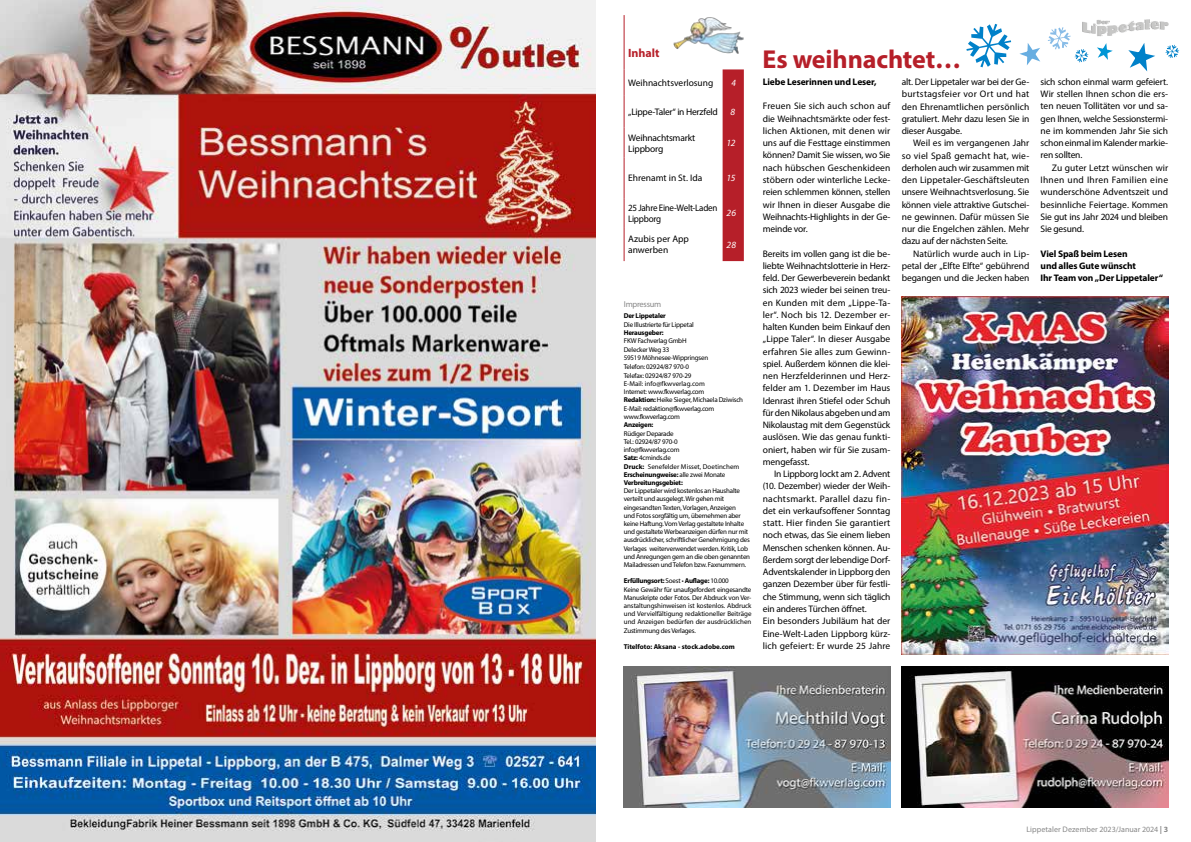
<style>
.page{position:relative;width:1191px;height:842px;background:#fff}
.page>*{position:absolute;margin:0;border:0;box-sizing:border-box;transform-origin:0 0}
.t1{font:700 26px "Myriad Pro";letter-spacing:-.005em;color:#b61f29}
.t2{font:700 12px "Myriad Pro";color:#b61f29}
.t3{font:9.5px/12.3px "Myriad Pro";letter-spacing:-.015em;color:#000;text-align:justify}
.t4{font:700 9.5px/12.3px "Myriad Pro";letter-spacing:-.01em;color:#000}
.t5{font:9.5px/11px "Myriad Pro";letter-spacing:-.015em;color:#000;scale:.95 1}
.t6{font:9.5px/11px "Myriad Pro";letter-spacing:.005em;color:#000}
.t7{font:italic 9.5px "Myriad Pro";letter-spacing:-.015em;color:#fff}
.t8{font:8.5px "Myriad Pro";letter-spacing:-.03em;color:#878787}
.t9{font:8px "Myriad Pro";letter-spacing:.005em;color:#878787}
.t10{font:7px/8.2px "Myriad Pro";letter-spacing:-.03em;color:#000}
.t11{font:7px/8.2px "Myriad Pro";letter-spacing:-.01em;color:#000}
.t12{font:700 7px "Myriad Pro";letter-spacing:-.03em;color:#000}
.t13{font:700 7px "Myriad Pro";color:#000}
.s1{font-weight:700}
</style>
<div class="page">
<img style="left:1082px;top:19px;width:86px;height:18px">
<svg style="left:722px;top:69px;width:22px;height:192px;background:#b82730"></svg>
<hr style="left:624px;top:15px;width:1px;height:54px;background:#b61f29">
<svg style="left:624px;top:69px;width:1px;height:27px"></svg>
<hr style="left:624px;top:96px;width:1px;height:32px;background:#b61f29">
<hr style="left:624px;top:128px;width:1px;height:30px;background:#b61f29">
<hr style="left:624px;top:158px;width:1px;height:40px;background:#b61f29">
<svg style="left:624px;top:198px;width:1px;height:29px"></svg>
<hr style="left:624px;top:227px;width:1px;height:34px;background:#b61f29">
<img style="left:901px;top:666px;width:267px;height:142px">
<img style="left:624px;top:666px;width:266px;height:142px">
<img style="left:0;top:0;width:595px;height:842px">
<img style="left:901px;top:296px;width:267px;height:359px">
<img style="left:673px;top:17px;width:71px;height:37px">
<svg style="left:1019px;top:43px;width:21px;height:22px"></svg>
<svg style="left:1097px;top:43px;width:15px;height:17px"></svg>
<svg style="left:1128px;top:43px;width:27px;height:28px"></svg>
<svg style="left:966px;top:24px;width:45px;height:43px"></svg>
<svg style="left:1047px;top:27px;width:41px;height:35px"></svg>
<svg style="left:1165px;top:45px;width:14px;height:13px"></svg>
<p class="t2" style="left:628px;top:45px;width:33px">Inhalt</p>
<h1 class="t1" style="left:762px;top:42px;width:200px">Es weihnachtet…</h1>
<p class="t3" style="left:628px;top:77px;width:87px">Weihnachtsverlosung</p>
<p class="t7" style="left:731px;top:77px;width:6px">4</p>
<p class="t3" style="left:628px;top:106px;width:91px">„Lippe-Taler“ in Herzfeld</p>
<p class="t7" style="left:730px;top:106px;width:6px">8</p>
<p class="t3" style="left:628px;top:132px;width:69px;line-height:11px">Weihnachtsmarkt<br>Lippborg</p>
<p class="t7" style="left:726px;top:137px;width:10px">12</p>
<p class="t3" style="left:628px;top:172px;width:76px">Ehrenamt in St. Ida</p>
<p class="t7" style="left:726px;top:172px;width:10px">15</p>
<p class="t5" style="left:628px;top:202px;width:96px">25 Jahre Eine-Welt-Laden<br>Lippborg</p>
<p class="t7" style="left:726px;top:207px;width:11px">26</p>
<p class="t6" style="left:628px;top:233px;width:62px">Azubis per App anwerben</p>
<p class="t7" style="left:726px;top:239px;width:11px">28</p>
<p class="t4" style="left:763px;top:75px;width:115px">Liebe Leserinnen und Leser,</p>
<p class="t3" style="left:763px;top:100px;width:129px">Freuen Sie sich auch schon auf die Weihnachtsmärkte oder fest&shy;lichen Aktionen, mit denen wir uns auf die Festtage einstimmen können? Damit Sie wissen, wo Sie nach hübschen Geschenkideen stöbern oder winterliche Lecke&shy;reien schlemmen können, stellen wir Ihnen in dieser Ausgabe die Weihnachts-Highlights in der Ge&shy;meinde vor.</p>
<p class="t3" style="left:763px;top:247px;width:129px">Bereits im vollen gang ist die be&shy;liebte Weihnachtslotterie in Herz&shy;feld. Der Gewerbeverein bedankt sich 2023 wieder bei seinen treu&shy;en Kunden mit dem „Lippe-Ta&shy;ler“. Noch bis 12. Dezember er&shy;halten Kunden beim Einkauf den „Lippe Taler“. In dieser Ausgabe erfahren Sie alles zum Gewinn&shy;spiel. Außerdem können die klei&shy;nen Herzfelderinnen und Herz&shy;felder am 1. Dezember im Haus Idenrast ihren Stiefel oder Schuh für den Nikolaus abgeben und am Nikolaustag mit dem Gegenstück auslösen. Wie das genau funkti&shy;oniert, haben wir für Sie zusam&shy;mengefasst.</p>
<p class="t3" style="left:763px;top:468px;width:129px;text-align:left;text-indent:11px">In Lippborg lockt am 2. Advent (10. Dezember) wieder der Weih&shy;nachtsmarkt. Parallel dazu fin&shy;det ein verkaufsoffener Sonntag statt. Hier finden Sie garantiert noch etwas, das Sie einem lieben<br>Menschen schenken können. Au&shy;ßerdem sorgt der lebendige Dorf-<br>Adventskalender in Lippborg den ganzen Dezember über für festli&shy;che Stimmung, wenn sich täglich ein anderes Türchen öffnet.<br>Ein besonders Jubiläum hat der<br>Eine-Welt-Laden Lippborg kürz&shy;lich gefeiert: Er wurde 25 Jahre</p>
<p class="t3" style="left:901px;top:76px;width:129px">alt. Der Lippetaler war bei der Ge&shy;burtstagsfeier vor Ort und hat den Ehrenamtlichen persönlich gratuliert. Mehr dazu lesen Sie in dieser Ausgabe.</p>
<p class="t3" style="left:901px;top:137px;width:129px;text-indent:11px">Weil es im vergangenen Jahr so viel Spaß gemacht hat, wie&shy;derholen auch wir zusammen mit den Lippetaler-Geschäftsleuten unsere Weihnachtsverlosung. Sie können viele attraktive Gutschei&shy;ne gewinnen. Dafür müssen Sie nur die Engelchen zählen. Mehr dazu auf der nächsten Seite.</p>
<p class="t3" style="left:901px;top:247px;width:129px;text-indent:11px">Natürlich wurde auch in Lip&shy;petal der „Elfte Elfte“ gebührend begangen und die Jecken haben</p>
<p class="t8" style="left:624px;top:299px;width:39px">Impressum</p>
<p class="t12" style="left:624px;top:311px;width:44px">Der Lippetaler</p>
<p class="t10" style="left:624px;top:320px;width:72px">Die Illustrierte für Lippetal</p>
<p class="t12" style="left:624px;top:328px;width:41px">Herausgeber:</p>
<p class="t10" style="left:624px;top:337px;width:86px;line-height:8.6px">FKW Fachverlag GmbH<br>Delecker Weg 33<br>59519 Möhnesee-Wippringsen<br>Telefon: 02924/87 970-0<br>Telefax: 02924/87 970-29</p>
<p class="t10" style="left:624px;top:379px;width:121px">E-Mail: info@fkwverlag.com<br>Internet: www.fkwverlag.com<br><span class="s1">Redaktion:</span> Heike Sieger, Michaela Dziwisch<br>E-Mail: redaktion@fkwverlag.com www.fkwverlag.com</p>
<p class="t12" style="left:624px;top:420px;width:31px">Anzeigen:</p>
<p class="t10" style="left:624px;top:429px;width:117px">Rüdiger Deparade<br>Tel.: 02924/87 970-0<br>info@fkwverlag.com<br><span class="s1">Satz:</span> 4cminds.de<br><span class="s1">Druck:</span> Senefelder Misset, Doetinchem<br><span class="s1">Erscheinungweise:</span> alle zwei Monate<br><span class="s1">Verbreitungsgebiet:</span></p>
<p class="t10" style="left:624px;top:487px;width:128px">Der Lippetaler wird kostenlos an Haushalte verteilt und ausgelegt. Wir gehen mit eingesandten Texten, Vorlagen, Anzeigen<br>und Fotos sorgfältig um, übernehmen aber keine Haftung. Vom Verlag gestaltete Inhalte und gestaltete Werbeanzeigen dürfen nur mit ausdrücklicher, schriftlicher Genehmigung des Verlages weiterverwendet werden. Kritik, Lob und Anregungen gern an die oben genannten Mailadressen und Telefon bzw. Faxnummern.</p>
<p class="t11" style="left:624px;top:577px;width:129px"><span class="s1">Erfüllungsort:</span> Soest • <span class="s1">Auflage:</span> 10.000<br>Keine Gewähr für unaufgefordert eingesandte Manuskripte oder Fotos. Der Abdruck von Ver&shy;anstaltungshinweisen ist kostenlos. Abdruck und Vervielfältigung redaktioneller Beiträge und Anzeigen bedürfen der ausdrücklichen Zustimmung des Verlages.</p>
<p class="t13" style="left:624px;top:642px;width:112px">Titelfoto: Aksana - stock.adobe.com</p>
<p class="t3" style="left:1040px;top:75px;width:129px">sich schon einmal warm gefeiert.<br>Wir stellen Ihnen schon die ers&shy;ten neuen Tollitäten vor und sa&shy;gen Ihnen, welche Sessionstermi&shy;ne im kommenden Jahr Sie sich schon einmal im Kalender markie&shy;ren sollten.</p>
<p class="t3" style="left:1040px;top:161px;width:129px;text-indent:11px">Zu guter Letzt wünschen wir Ihnen und Ihren Familien eine wunderschöne Adventszeit und besinnliche Feiertage. Kommen Sie gut ins Jahr 2024 und bleiben Sie gesund.</p>
<p class="t4" style="left:1040px;top:247px;width:124px">Viel Spaß beim Lesen<br>und alles Gute wünscht<br>Ihr Team von „Der Lippetaler“</p>
<p class="t9" style="left:1026px;top:825px;width:143px">Lippetaler Dezember 2023/Januar 2024 <span class="s1">| 3</span></p>
</div>
